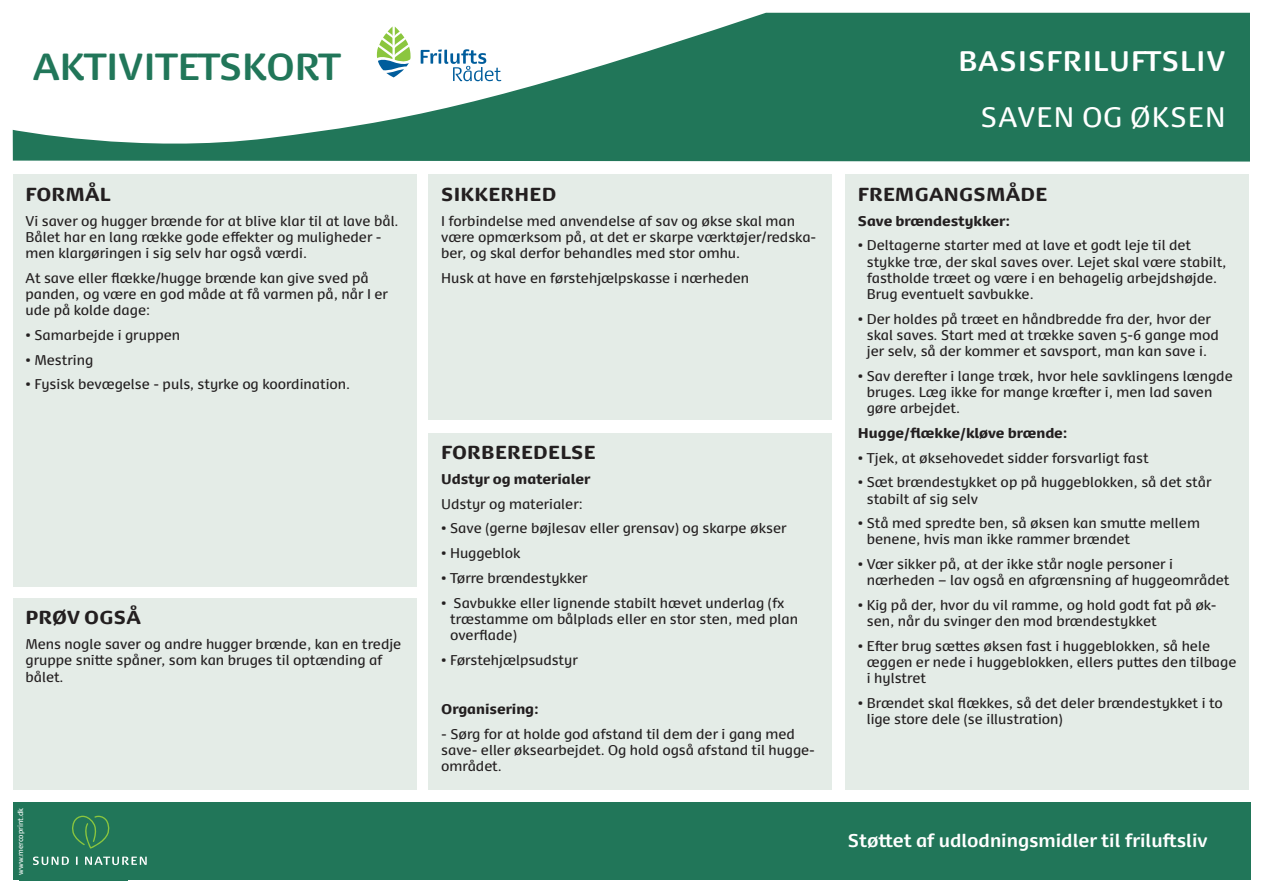
<style>
.page{position:relative;width:1263px;height:893px;background:#fff}
.page>*{position:absolute;margin:0;border:0;box-sizing:border-box;transform-origin:0 0}
.t1{font:700 42px "Dancer Pro";letter-spacing:.015em;color:#217659}
.t2{font:700 36px "Dancer Pro";color:#217659}
.t3{font:700 27px "Dancer Pro";letter-spacing:.045em;color:#fff}
.t4{font:27px "Dancer Pro";letter-spacing:.045em;color:#fff}
.t5{font:900 18px "Dancer Pro";letter-spacing:.015em;color:#231f20}
.t6{font:700 17.7px "Dancer Pro";color:#fff}
.t7{font:13.5px/16.2px "Dancer Pro";color:#231f20}
.t8{font:900 13.5px "Dancer Pro";color:#231f20}
.t9{font:7.2px "Dancer Pro";color:#fff}
</style>
<div class="page">
<svg style="left:13px;top:13px;width:1237px;height:149px;fill:#217659"></svg>
<div style="left:13px;top:802px;width:1237px;height:78px;background:#217659"></div>
<div style="left:845px;top:174px;width:404px;height:615px;background:#e4ece7"></div>
<div style="left:428px;top:433px;width:404px;height:356px;background:#e4ece7"></div>
<div style="left:428px;top:174px;width:404px;height:246px;background:#e4ece7"></div>
<div style="left:29px;top:36px;width:327px;height:57px;background:#fff"></div>
<div style="left:20px;top:803px;width:108px;height:78px;background:#217659"></div>
<svg style="left:33px;top:856px;width:36px;height:9px"></svg>
<svg style="left:76px;top:857px;width:2px;height:8px"></svg>
<svg style="left:85px;top:857px;width:62px;height:8px"></svg>
<svg style="left:72px;top:816px;width:38px;height:32px"></svg>
<div style="left:13px;top:174px;width:404px;height:413px;background:#e4ece7"></div>
<div style="left:13px;top:598px;width:404px;height:191px;background:#e4ece7"></div>
<svg style="left:421px;top:49px;width:80px;height:32px"></svg>
<svg style="left:377px;top:26px;width:34px;height:51px"></svg>
<h1 class="t1" style="left:29px;top:36px;width:321px">LÆRINGSKORT</h1>
<p class="t2" style="left:33px;top:41px;width:309px">AKTIVITETSKORT</p>
<p class="t3" style="left:958px;top:42px;width:269px">BASISFRILUFTSLIV</p>
<p class="t5" style="left:26px;top:181px;width:86px">FORMÅL</p>
<p class="t7" style="left:26px;top:212px;width:375px">Vi saver og hugger brænde for at blive klar til at lave bål.<br>Bålet har en lang række gode effekter og muligheder - men klargøringen i sig selv har også værdi.</p>
<p class="t7" style="left:26px;top:269px;width:364px">At save eller flække/hugge brænde kan give sved på panden, og være en god måde at få varmen på, når I er ude på kolde dage:</p>
<p class="t7" style="left:26px;top:326px;width:156px">• Samarbejde i gruppen</p>
<p class="t7" style="left:26px;top:351px;width:69px">• Mestring</p>
<p class="t7" style="left:26px;top:376px;width:326px">• Fysisk bevægelse - puls, styrke og koordination.</p>
<p class="t5" style="left:26px;top:604px;width:117px">PRØV OGSÅ</p>
<p class="t7" style="left:26px;top:635px;width:377px">Mens nogle saver og andre hugger brænde, kan en tredje gruppe snitte spåner, som kan bruges til optænding af bålet.</p>
<p class="t9" style="left:16px;top:875px;width:68px;rotate:-90deg">www.mercoprint.dk</p>
<p class="t5" style="left:441px;top:181px;width:117px">SIKKERHED</p>
<p class="t7" style="left:441px;top:212px;width:377px">I forbindelse med anvendelse af sav og økse skal man være opmærksom på, at det er skarpe værktøjer/redska&shy;ber, og skal derfor behandles med stor omhu.</p>
<p class="t7" style="left:441px;top:269px;width:310px">Husk at have en førstehjælpskasse i nærheden</p>
<p class="t5" style="left:441px;top:439px;width:156px">FORBEREDELSE</p>
<p class="t8" style="left:441px;top:469px;width:151px">Udstyr og materialer</p>
<p class="t7" style="left:441px;top:495px;width:143px">Udstyr og materialer:</p>
<p class="t7" style="left:441px;top:520px;width:347px">• Save (gerne bøjlesav eller grensav) og skarpe økser</p>
<p class="t7" style="left:441px;top:544px;width:81px">• Huggeblok</p>
<p class="t7" style="left:441px;top:569px;width:148px">• Tørre brændestykker</p>
<p class="t7" style="left:450px;top:594px;width:349px;text-indent:-9px">• Savbukke eller lignende stabilt hævet underlag (fx træstamme om bålplads eller en stor sten, med plan overflade)</p>
<p class="t7" style="left:441px;top:651px;width:138px">• Førstehjælpsudstyr</p>
<p class="t8" style="left:441px;top:699px;width:99px">Organisering:</p>
<p class="t7" style="left:441px;top:725px;width:375px">- Sørg for at holde god afstand til dem der i gang med save- eller øksearbejdet. Og hold også afstand til hugge&shy;området.</p>
<p class="t4" style="left:981px;top:99px;width:246px">SAVEN OG ØKSEN</p>
<p class="t5" style="left:858px;top:181px;width:191px">FREMGANGSMÅDE</p>
<p class="t8" style="left:858px;top:210px;width:154px">Save brændestykker:</p>
<p class="t7" style="left:867px;top:237px;width:361px;text-indent:-9px">• Deltagerne starter med at lave et godt leje til det stykke træ, der skal saves over. Lejet skal være stabilt, fastholde træet og være i en behagelig arbejdshøjde.<br>Brug eventuelt savbukke.</p>
<p class="t7" style="left:867px;top:310px;width:354px;text-indent:-9px">• Der holdes på træet en håndbredde fra der, hvor der skal saves. Start med at trække saven 5-6 gange mod jer selv, så der kommer et savsport, man kan save i.</p>
<p class="t7" style="left:867px;top:367px;width:367px;text-indent:-9px">• Sav derefter i lange træk, hvor hele savklingens længde bruges. Læg ikke for mange kræfter i, men lad saven gøre arbejdet.</p>
<p class="t8" style="left:858px;top:423px;width:211px">Hugge/flække/kløve brænde:</p>
<p class="t7" style="left:858px;top:449px;width:292px">• Tjek, at øksehovedet sidder forsvarligt fast</p>
<p class="t7" style="left:867px;top:474px;width:346px;text-indent:-9px">• Sæt brændestykket op på huggeblokken, så det står stabilt af sig selv</p>
<p class="t7" style="left:867px;top:515px;width:335px;text-indent:-9px">• Stå med spredte ben, så øksen kan smutte mellem benene, hvis man ikke rammer brændet</p>
<p class="t7" style="left:867px;top:555px;width:364px;text-indent:-9px">• Vær sikker på, at der ikke står nogle personer i nærheden – lav også en afgrænsning af huggeområdet</p>
<p class="t7" style="left:867px;top:596px;width:351px;text-indent:-9px">• Kig på der, hvor du vil ramme, og hold godt fat på øk&shy;sen, når du svinger den mod brændestykket</p>
<p class="t7" style="left:867px;top:637px;width:371px;text-indent:-9px">• Efter brug sættes øksen fast i huggeblokken, så hele æggen er nede i huggeblokken, ellers puttes den tilbage i hylstret</p>
<p class="t7" style="left:867px;top:694px;width:358px;text-indent:-9px">• Brændet skal flækkes, så det deler brændestykket i to lige store dele (se illustration)</p>
<h3 class="t6" style="left:848px;top:828px;width:361px">Støttet af udlodningsmidler til friluftsliv</h3>
</div>
